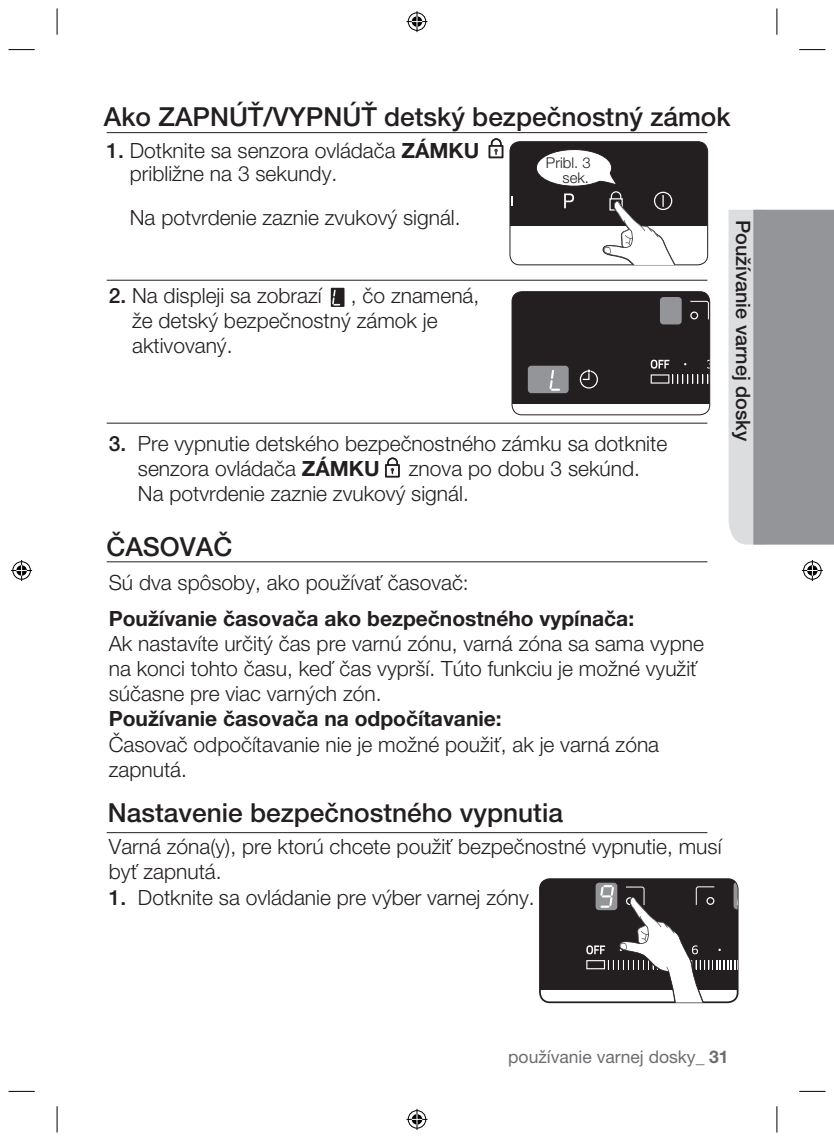
<style>
.page{position:relative;width:834px;height:1141px;background:#fff}
.page>*{position:absolute;margin:0;border:0;box-sizing:border-box;transform-origin:0 0}
.t1{font:500 26.25px "Helvetica Neue LT Pro";color:#231f20}
.t2{font:300 21px/25.2px "Helvetica Neue LT Pro";color:#231f20}
.t3{font:700 21px "Helvetica Neue LT Pro";color:#231f20}
.t4{font:500 19.78px "Helvetica Neue LT Pro";color:#231f20}
.t5{font:17.5px "Helvetica Neue LT Pro";color:#6c6d70}
.t6{font:300 14.88px/14.9px "Helvetica Neue LT Pro";color:#231f20;text-align:right}
.s1{font-weight:500}
.s2{font-weight:700}
</style>
<div class="page">
<svg style="left:776px;top:1106px;width:1px;height:26px"></svg>
<svg style="left:776px;top:8px;width:1px;height:27px"></svg>
<svg style="left:57px;top:1106px;width:1px;height:26px"></svg>
<svg style="left:57px;top:8px;width:1px;height:27px"></svg>
<svg style="left:799px;top:1091px;width:26px;height:1px"></svg>
<svg style="left:8px;top:1091px;width:27px;height:1px"></svg>
<svg style="left:799px;top:49px;width:26px;height:1px"></svg>
<svg style="left:8px;top:49px;width:27px;height:1px"></svg>
<svg style="left:406px;top:11px;width:21px;height:21px"></svg>
<svg style="left:406px;top:1109px;width:21px;height:21px"></svg>
<svg style="left:11px;top:560px;width:21px;height:21px"></svg>
<svg style="left:801px;top:560px;width:21px;height:21px"></svg>
<svg style="left:728px;top:210px;width:105px;height:335px;background:#a4a6a9"></svg>
<hr style="left:107px;top:132px;width:600px;height:1px;background:#231f20">
<hr style="left:107px;top:280px;width:600px;height:1px;background:#231f20">
<hr style="left:107px;top:423px;width:600px;height:1px;background:#231f20">
<hr style="left:107px;top:561px;width:600px;height:1px;background:#231f20">
<hr style="left:107px;top:832px;width:600px;height:1px;background:#231f20">
<div style="left:488px;top:145px;width:15px;height:13px;border:2px solid #231f20"></div>
<svg style="left:490px;top:138px;width:12px;height:16px"></svg>
<div style="left:385px;top:464px;width:14px;height:13px;border:2px solid #231f20"></div>
<svg style="left:386px;top:457px;width:12px;height:17px"></svg>
<svg style="left:331px;top:288px;width:13px;height:19px"></svg>
<svg style="left:510px;top:142px;width:197px;height:123px"></svg>
<div style="left:511px;top:291px;width:199px;height:124px;border:1px solid #231f20;border-radius:10px"></div>
<svg style="left:512px;top:292px;width:197px;height:112px;background:#2f2c2d"></svg>
<svg style="left:540px;top:879px;width:198px;height:123px"></svg>
<p class="t1" style="left:104px;top:101px;width:628px">Ako ZAPNÚŤ/VYPNÚŤ detský bezpečnostný zámok</p>
<p class="t2" style="left:130px;top:138px;width:351px;line-height:23.8px;text-indent:-23px"><span class="s1">1.</span> Dotknite sa senzora ovládača <span class="s2">ZÁMKU </span>približne na 3 sekundy.</p>
<p class="t2" style="left:130px;top:205px;width:332px">Na potvrdenie zaznie zvukový signál.</p>
<p class="t2" style="left:109px;top:282px;width:214px"><span class="s1">2.</span> Na displeji sa zobrazí</p>
<p class="t2" style="left:132px;top:282px;width:349px;text-indent:219px">, čo znamená, že detský bezpečnostný zámok je aktivovaný.</p>
<p class="t6" style="left:546px;top:155px;width:46px">Pribl. 3 sek.</p>
<p class="t2" style="left:138px;top:430px;width:530px;text-indent:-29px"><span class="s1">3.</span> Pre vypnutie detského bezpečnostného zámku sa dotknite senzora ovládača <span class="s2">ZÁMKU</span></p>
<p class="t2" style="left:138px;top:455px;width:503px;text-indent:271px">znova po dobu 3 sekúnd.<br>Na potvrdenie zaznie zvukový signál.</p>
<p class="t4" style="left:754px;top:220px;width:223px;rotate:90deg">Používanie varnej dosky</p>
<p class="t1" style="left:106px;top:531px;width:127px">ČASOVAČ</p>
<p class="t2" style="left:109px;top:570px;width:361px">Sú dva spôsoby, ako používať časovač:</p>
<p class="t3" style="left:109px;top:605px;width:527px">Používanie časovača ako bezpečnostného vypínača:</p>
<p class="t2" style="left:109px;top:630px;width:596px">Ak nastavíte určitý čas pre varnú zónu, varná zóna sa sama vypne na konci tohto času, keď čas vyprší. Túto funkciu je možné využiť súčasne pre viac varných zón.</p>
<p class="t3" style="left:109px;top:706px;width:394px">Používanie časovača na odpočítavanie:</p>
<p class="t2" style="left:109px;top:731px;width:552px">Časovač odpočítavanie nie je možné použiť, ak je varná zóna zapnutá.</p>
<p class="t1" style="left:108px;top:797px;width:456px">Nastavenie bezpečnostného vypnutia</p>
<p class="t2" style="left:109px;top:833px;width:614px">Varná zóna(y), pre ktorú chcete použiť bezpečnostné vypnutie, musí byť zapnutá.</p>
<p class="t2" style="left:109px;top:884px;width:427px"><span class="s1">1.</span> Dotknite sa ovládanie pre výber varnej zóny.</p>
<p class="t5" style="left:508px;top:1046px;width:222px">používanie varnej dosky_ <span class="s2">31</span></p>
</div>
